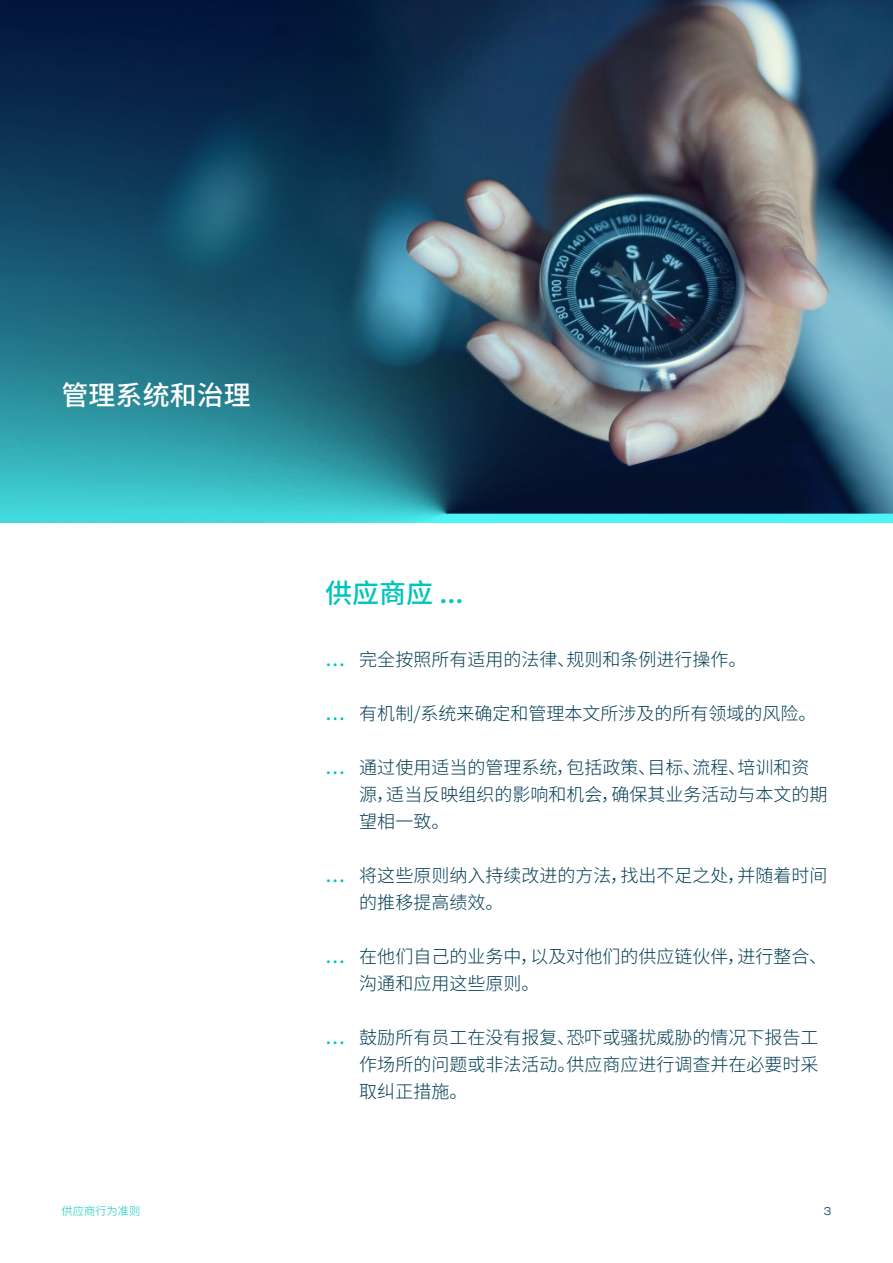
<style>
.page{position:relative;width:893px;height:1263px;background:#fff}
.page>*{position:absolute;margin:0;border:0;box-sizing:border-box;transform-origin:0 0}
.t1{font:500 27px "Noto Sans CJ Ksc";color:#fff}
.t2{font:500 27px "Noto Sans CJ Ksc";color:#00c5bb}
.t3{font:300 18px/27px "Noto Sans CJ Ksc";color:#003c52}
.t4{font:300 11.25px "Noto Sans CJ Ksc";color:#00c5bb}
.t5{font:300 expanded 11.25px "GT America";color:#003c52}
.s1{font-weight:500;color:#00c5bb}
</style>
<div class="page">
<img style="left:0;top:0;width:893px;height:522px">
<h1 class="t1" style="left:62px;top:380px;width:190px">管理系统和治理</h1>
<h1 class="t2" style="left:325px;top:578px;width:140px">供应商应 ...</h1>
<p class="t3" style="left:325px;top:646px;width:423px"><span class="s1">…</span> 完全按照所有适用的法律、规则和条例进行操作。</p>
<p class="t3" style="left:325px;top:700px;width:493px"><span class="s1">…</span> 有机制/系统来确定和管理本文所涉及的所有领域的风险。</p>
<p class="t3" style="left:359px;top:754px;width:469px;text-indent:-34px"><span class="s1">…</span> 通过使用适当的管理系统，包括政策、目标、流程、培训和资源，适当反映组织的影响和机会，确保其业务活动与本文的期望相一致。</p>
<p class="t3" style="left:359px;top:862px;width:469px;text-indent:-34px"><span class="s1">…</span> 将这些原则纳入持续改进的方法，找出不足之处，并随着时间的推移提高绩效。</p>
<p class="t3" style="left:359px;top:943px;width:469px;text-indent:-34px"><span class="s1">…</span> 在他们自己的业务中，以及对他们的供应链伙伴，进行整合、沟通和应用这些原则。</p>
<p class="t3" style="left:359px;top:1024px;width:460px;text-align:justify;text-indent:-34px"><span class="s1">…</span> 鼓励所有员工在没有报复、恐吓或骚扰威胁的情况下报告工作场所的问题或非法活动。供应商应进行调查并在必要时采取纠正措施。</p>
<p class="t4" style="left:62px;top:1205px;width:80px">供应商行为准则</p>
<p class="t5" style="left:824px;top:1204px;width:9px">3</p>
</div>
